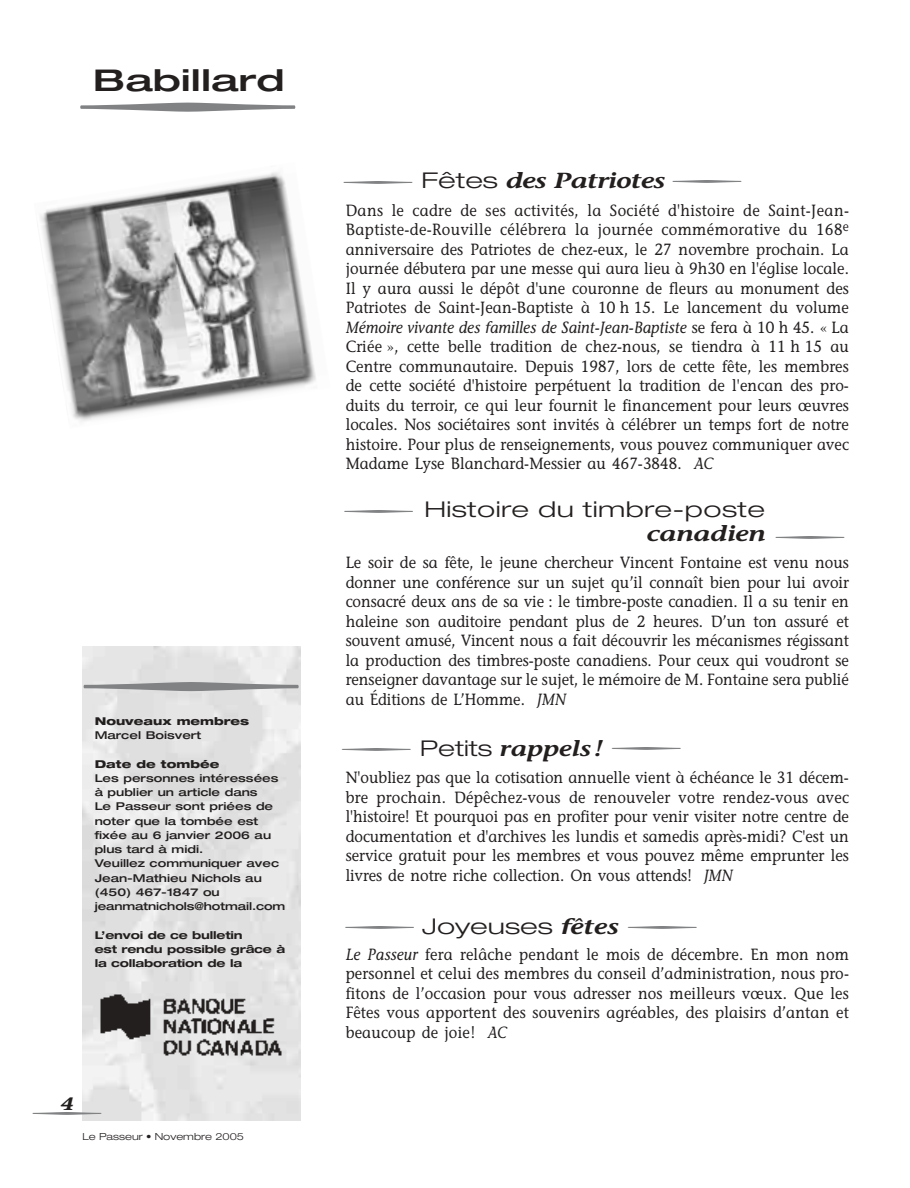
<style>
.page{position:relative;width:910px;height:1188px;background:#fff}
.page>*{position:absolute;margin:0;border:0;box-sizing:border-box;transform-origin:0 0}
.t1{font:500 expanded 30px "Helvetica Neue";color:#231f1f;scale:1.3 1}
.t2{font:300 expanded 21.75px "Helvetica Neue";letter-spacing:.015em;color:#231f1f;scale:1.25 1}
.t3{font:italic 600 21.75px "Stone Informal";letter-spacing:-.01em;color:#231f1f;scale:1.25 1}
.t4{font:italic 600 21.75px "Stone Informal";letter-spacing:-.01em;color:#231f1f;scale:1.2 1}
.t5{font:italic 600 18px "Stone Informal";color:#231f1f;scale:1.3 1}
.t6{font:16.2px/19.5px "Stone Informal";color:#231f1f;text-align:justify;scale:.92 1}
.t7{font:500 expanded 10.8px/14.2px "Helvetica Neue";color:#231f1f;scale:1.1 1}
.t8{font:700 expanded 10.8px/14.2px "Helvetica Neue";letter-spacing:-.015em;color:#231f1f;scale:1.1 1}
.t9{font:800 expanded 10.8px "Helvetica Neue";color:#231f1f;scale:1.1 1}
.t10{font:300 expanded 9.75px "Helvetica Neue";color:#231f1f;scale:1.1 1}
.s1{font-family:"Helvetica Neue";font-weight:300;font-style:normal;font-stretch:expanded}
.s2{color:#808284}
.s3{font-style:italic}
.s4{font-family:"Stone Informal";font-weight:600;font-style:italic;font-stretch:normal}
</style>
<div class="page">
<img style="left:40px;top:172px;width:276px;height:250px">
<img style="left:100px;top:994px;width:183px;height:63px">
<svg style="left:84px;top:682px;width:215px;height:9px;background:#e3e3e3"></svg>
<svg style="left:82px;top:1112px;width:19px;height:3px"></svg>
<h1 class="t1" style="left:93px;top:69px;width:149px">Babillard</h1>
<p class="t9" style="left:95px;top:717px;width:142px">Nouveaux membres</p>
<p class="t7" style="left:95px;top:729px;width:98px">Marcel Boisvert</p>
<p class="t9" style="left:95px;top:760px;width:115px">Date de tombée</p>
<p class="t7" style="left:95px;top:772px;width:175px">Les personnes intéressées à publier un article dans<br>Le Passeur sont priées de noter que la tombée est fixée au 6 janvier 2006 au plus tard à midi.<br>Veuillez communiquer avec<br>Jean-Mathieu Nichols au (450) 467-1847 ou jeanmatnichols@hotmail.com</p>
<p class="t8" style="left:95px;top:929px;width:175px">L’envoi de ce bulletin<br>est rendu possible grâce à la collaboration de la</p>
<p class="t5" style="left:61px;top:1097px;width:12px">4</p>
<p class="t10" style="left:82px;top:1133px;width:148px">Le Passeur • Novembre 2005</p>
<h2 class="t3" style="left:422px;top:172px;width:257px"><span class="s1">Fêtes</span> des Patriotes <span class="s2">✞</span></h2>
<p class="t6" style="left:346px;top:202px;width:549px">Dans le cadre de ses activités, la Société d'histoire de Saint-Jean-Baptiste-de-Rouville célébrera la journée commémorative du 168<sup>e </sup>anniversaire des Patriotes de chez-eux, le 27 novembre prochain. La journée débutera par une messe qui aura lieu à 9h30 en l'église locale.<br>Il y aura aussi le dépôt d'une couronne de fleurs au monument des Patriotes de Saint-Jean-Baptiste à 10 h 15. Le lancement du volume <span class="s3">Mémoire vivante des familles de Saint-Jean-Baptiste</span> se fera à 10 h 45. « La Criée », cette belle tradition de chez-nous, se tiendra à 11 h 15 au Centre communautaire. Depuis 1987, lors de cette fête, les membres de cette société d'histoire perpétuent la tradition de l'encan des pro&shy;duits du terroir, ce qui leur fournit le financement pour leurs œuvres locales. Nos sociétaires sont invités à célébrer un temps fort de notre histoire. Pour plus de renseignements, vous pouvez communiquer avec Madame Lyse Blanchard-Messier au 467-3848. <span class="s3">AC</span></p>
<h2 class="t2" style="left:345px;top:501px;width:338px"><span class="s2">✞</span> Histoire du timbre-poste</h2>
<h2 class="t3" style="left:647px;top:525px;width:159px">canadien <span class="s2">✞</span></h2>
<p class="t6" style="left:346px;top:555px;width:549px">Le soir de sa fête, le jeune chercheur Vincent Fontaine est venu nous donner une conférence sur un sujet qu’il connaît bien pour lui avoir consacré deux ans de sa vie : le timbre-poste canadien. Il a su tenir en haleine son auditoire pendant plus de 2 heures. D’un ton assuré et souvent amusé, Vincent nous a fait découvrir les mécanismes régissant la production des timbres-poste canadiens. Pour ceux qui voudront se renseigner davantage sur le sujet, le mémoire de M. Fontaine sera publié au Éditions de L’Homme. <span class="s3">JMN</span></p>
<h2 class="t4" style="left:342px;top:740px;width:219px"><span class="s2">✞</span> <span class="s1">Petits</span> rappels!</h2>
<p class="t6" style="left:346px;top:770px;width:549px">N'oubliez pas que la cotisation annuelle vient à échéance le 31 décem&shy;bre prochain. Dépêchez-vous de renouveler votre rendez-vous avec l'histoire! Et pourquoi pas en profiter pour venir visiter notre centre de documentation et d'archives les lundis et samedis après-midi? C'est un service gratuit pour les membres et vous pouvez même emprunter les livres de notre riche collection. On vous attends! <span class="s3">JMN</span></p>
<h2 class="t2" style="left:346px;top:918px;width:220px"><span class="s2">✞</span> Joyeuses <span class="s4">fêtes</span></h2>
<p class="t6" style="left:346px;top:946px;width:549px"><span class="s3">Le Passeur</span> fera relâche pendant le mois de décembre. En mon nom personnel et celui des membres du conseil d’administration, nous pro&shy;fitons de l’occasion pour vous adresser nos meilleurs vœux. Que les Fêtes vous apportent des souvenirs agréables, des plaisirs d’antan et beaucoup de joie! <span class="s3">AC</span></p>
</div>
